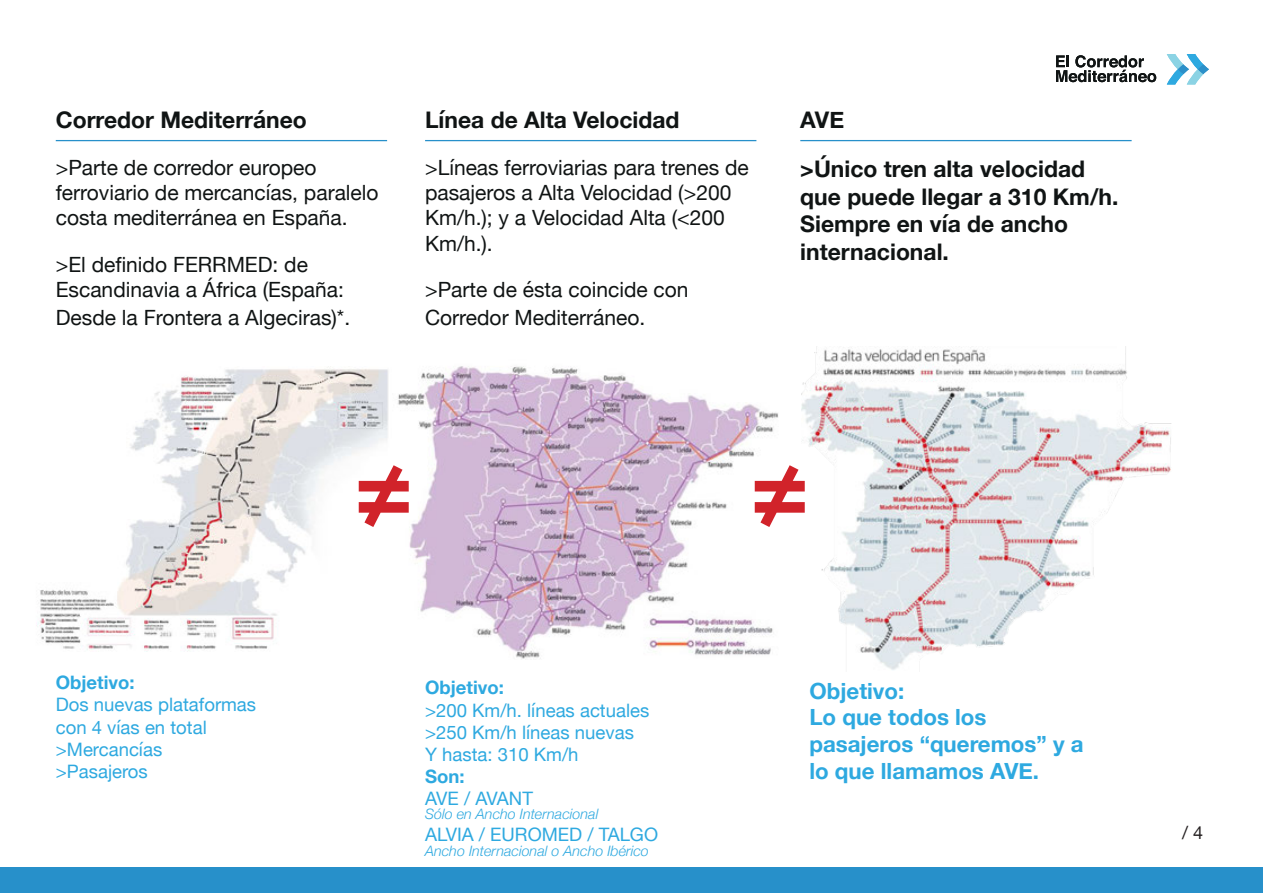
<style>
.page{position:relative;width:1263px;height:893px;background:#fff}
.page>*{position:absolute;margin:0;border:0;box-sizing:border-box;transform-origin:0 0}
.t1{font:700 99px "Helvetica Neue";color:#d1232a}
.t2{font:700 22.8px/27.5px "Helvetica Neue";color:#101414}
.t3{font:700 22.35px/26.7px "Helvetica Neue";color:#2ea9e0}
.t4{font:21px/25.2px "Helvetica Neue";color:#101414}
.t5{font:18.6px "Helvetica Neue";color:#2ea9e0}
.t6{font:700 18.6px "Helvetica Neue";color:#2ea9e0}
.t7{font:18.6px "Helvetica Neue";letter-spacing:-.025em;color:#2ea9e0}
.t8{font:18px "Helvetica Neue";color:#231f20}
.t9{font:italic 300 14.4px "Helvetica Neue";color:#2ea9e0}
</style>
<div class="page">
<div style="left:0;top:867px;width:1263px;height:26px;background:#2790ca"></div>
<svg style="left:1056px;top:55px;width:100px;height:27px"></svg>
<svg style="left:1167px;top:54px;width:42px;height:31px"></svg>
<img style="left:398px;top:366px;width:380px;height:293px">
<hr style="left:56px;top:140px;width:331px;height:1px;background:#2790ca">
<hr style="left:425px;top:140px;width:331px;height:1px;background:#2790ca">
<hr style="left:800px;top:140px;width:332px;height:1px;background:#2790ca">
<img style="left:36px;top:369px;width:352px;height:282px">
<img style="left:801px;top:346px;width:371px;height:324px">
<p class="t2" style="left:56px;top:107px;width:253px">Corredor Mediterráneo</p>
<p class="t4" style="left:56px;top:156px;width:324px">&gt;Parte de corredor europeo ferroviario de mercancías, paralelo costa mediterránea en España.</p>
<p class="t4" style="left:56px;top:253px;width:290px">&gt;El definido FERRMED: de<br>Escandinavia a África (España:</p>
<p class="t4" style="left:56px;top:306px;width:296px">Desde la Frontera a Algeciras)*.</p>
<p class="t2" style="left:425px;top:107px;width:256px">Línea de Alta Velocidad</p>
<p class="t4" style="left:425px;top:156px;width:325px">&gt;Líneas ferroviarias para trenes de pasajeros a Alta Velocidad (&gt;200<br>Km/h.); y a Velocidad Alta (&lt;200<br>Km/h.).</p>
<p class="t4" style="left:425px;top:277px;width:265px;line-height:27.5px">&gt;Parte de ésta coincide con<br>Corredor Mediterráneo.</p>
<p class="t2" style="left:800px;top:107px;width:45px">AVE</p>
<p class="t2" style="left:800px;top:156px;width:320px">&gt;Único tren alta velocidad que puede llegar a 310 Km/h.<br>Siempre en vía de ancho internacional.</p>
<p class="t6" style="left:56px;top:668px;width:80px">Objetivo:</p>
<p class="t5" style="left:56px;top:691px;width:202px">Dos nuevas plataformas</p>
<p class="t5" style="left:56px;top:713px;width:152px">con 4 vías en total</p>
<p class="t5" style="left:56px;top:736px;width:108px">&gt;Mercancías</p>
<p class="t5" style="left:56px;top:758px;width:94px">&gt;Pasajeros</p>
<p class="t1" style="left:354px;top:409px;width:61px">≠</p>
<p class="t1" style="left:750px;top:409px;width:61px">≠</p>
<p class="t6" style="left:425px;top:673px;width:80px">Objetivo:</p>
<p class="t5" style="left:425px;top:697px;width:226px">&gt;200 Km/h. líneas actuales</p>
<p class="t5" style="left:425px;top:719px;width:210px">&gt;250 Km/h líneas nuevas</p>
<p class="t5" style="left:425px;top:741px;width:155px">Y hasta: 310 Km/h</p>
<p class="t3" style="left:809px;top:678px;width:97px">Objetivo:</p>
<p class="t3" style="left:809px;top:705px;width:276px">Lo que todos los pasajeros “queremos” y a</p>
<p class="t6" style="left:425px;top:762px;width:41px">Son:</p>
<p class="t3" style="left:809px;top:758px;width:231px">lo que llamamos AVE.</p>
<p class="t7" style="left:425px;top:784px;width:109px">AVE / AVANT</p>
<p class="t9" style="left:425px;top:802px;width:175px">Sólo en Ancho Internacional</p>
<p class="t5" style="left:425px;top:821px;width:235px">ALVIA / EUROMED / TALGO</p>
<p class="t9" style="left:425px;top:839px;width:225px">Ancho Internacional o Ancho Ibérico</p>
<p class="t8" style="left:1182px;top:820px;width:23px">/ 4</p>
</div>
